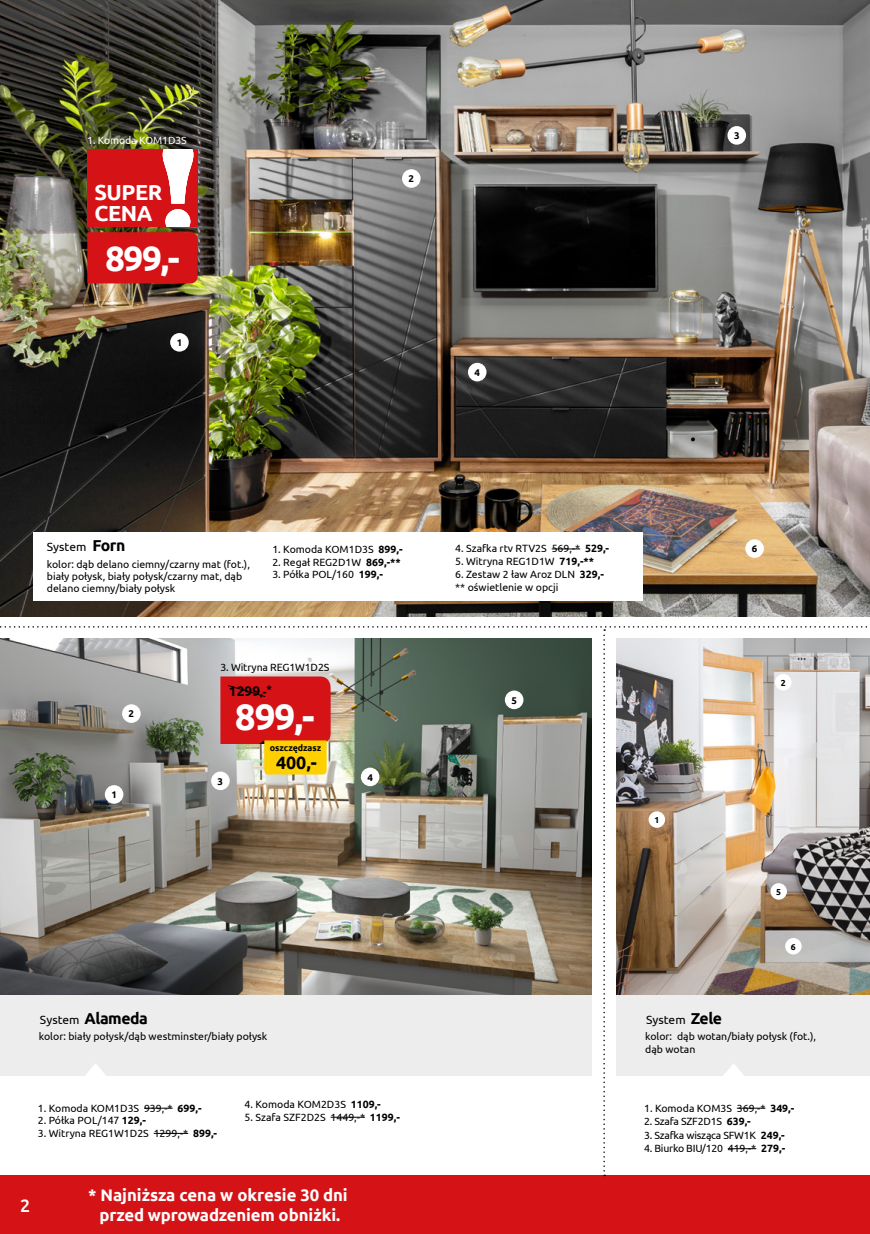
<style>
.page{position:relative;width:870px;height:1234px;background:#fff}
.page>*{position:absolute;margin:0;border:0;box-sizing:border-box;transform-origin:0 0}
.t1{font:700 36.9px "Ubuntu";color:#fff}
.t2{font:700 35.1px "Ubuntu";color:#fff}
.t3{font:700 21.75px/20.9px "Ubuntu";letter-spacing:-.02em;color:#fff}
.t4{font:700 17.85px "Ubuntu";color:#000}
.t5{font:500 17.85px "Ubuntu";color:#fff}
.t6{font:700 16.65px/20.1px "Ubuntu";letter-spacing:-.01em;color:#fff;text-align:center}
.t7{font:700 15.75px "Ubuntu";letter-spacing:-.03em;color:#000}
.t8{font:700 13.8px "Ubuntu";color:#000}
.t9{font:12px "Ubuntu";color:#000}
.t10{font:10.5px/12px "Ubuntu";color:#000}
.t11{font:10.5px "Ubuntu";letter-spacing:-.02em;color:#000}
.t12{font:10.5px "Ubuntu";letter-spacing:-.01em;color:#fff}
.t13{font:700 9.75px "Ubuntu";color:#000}
.t14{font:700 8.85px "Ubuntu";letter-spacing:-.005em;color:#000}
.t15{font:700 8.7px "Ubuntu";color:#000}
.s1{font-weight:700;font-size:15.75px}
.s2{font-weight:700}
.s3{font-size:10.95px}
.s4{font-weight:400;font-size:12px}
</style>
<div class="page">
<img style="left:0;top:0;width:870px;height:617px">
<div style="left:0;top:1174px;width:870px;height:59px;background:#d51317"></div>
<div style="left:745px;top:539px;width:19px;height:18px;background:#fff;border-radius:50%"></div>
<div style="left:402px;top:169px;width:18px;height:19px;background:#fff;border-radius:50%"></div>
<div style="left:727px;top:126px;width:19px;height:19px;background:#fff;border-radius:50%"></div>
<div style="left:468px;top:363px;width:18px;height:18px;background:#fff;border-radius:50%"></div>
<div style="left:170px;top:333px;width:19px;height:18px;background:#fff;border-radius:50%"></div>
<div style="left:33px;top:532px;width:609px;height:68px;background:#fff"></div>
<svg style="left:551px;top:548px;width:29px;height:1px"></svg>
<svg style="left:87px;top:149px;width:110px;height:134px"></svg>
<img style="left:0;top:626px;width:870px;height:549px">
<p class="t12" style="left:87px;top:133px;width:101px">1. Komoda KOM1D3S</p>
<h3 class="t3" style="left:94px;top:181px;width:70px">SUPER<br>CENA</h3>
<h2 class="t2" style="left:105px;top:237px;width:76px">899,-</h2>
<p class="t13" style="left:177px;top:336px;width:7px">1</p>
<p class="t13" style="left:408px;top:173px;width:7px">2</p>
<p class="t13" style="left:474px;top:366px;width:7px">4</p>
<p class="t13" style="left:734px;top:130px;width:7px">3</p>
<p class="t9" style="left:47px;top:539px;width:80px">System <span class="s1">Forn</span></p>
<p class="t10" style="left:272px;top:543px;width:132px">1. Komoda KOM1D3S <span class="s2">899,-</span></p>
<p class="t10" style="left:272px;top:555px;width:130px">2. Regał REG2D1W <span class="s2">869,-**</span></p>
<p class="t10" style="left:272px;top:568px;width:112px">3. Półka POL/160 <span class="s2">199,-</span></p>
<p class="t10" style="left:47px;top:558px;width:204px">kolor: dąb delano ciemny/czarny mat (fot.), biały połysk, biały połysk/czarny mat, dąb delano ciemny/biały połysk</p>
<p class="t10" style="left:455px;top:542px;width:155px">4. Szafka rtv RTV2S 569,-* <span class="s2">529,-</span></p>
<p class="t10" style="left:455px;top:555px;width:140px">5. Witryna REG1D1W <span class="s2">719,-**</span></p>
<p class="t10" style="left:455px;top:566px;width:150px;line-height:13.6px">6. Zestaw 2 ław Aroz DLN <span class="s2">329,- </span>** oświetlenie w opcji</p>
<p class="t13" style="left:751px;top:543px;width:7px">6</p>
<p class="t13" style="left:129px;top:707px;width:7px">2</p>
<p class="t13" style="left:111px;top:788px;width:7px">1</p>
<p class="t10" style="left:220px;top:660px;width:110px">3. Witryna REG1W1D2S</p>
<h3 class="t8" style="left:229px;top:682px;width:45px">1299<span class="s3">,-</span><sup>*</sup></h3>
<h1 class="t1" style="left:235px;top:694px;width:81px">899,-</h1>
<p class="t13" style="left:218px;top:775px;width:7px">3</p>
<p class="t14" style="left:270px;top:742px;width:53px">oszczędzasz</p>
<h3 class="t4" style="left:276px;top:751px;width:42px">400,-</h3>
<p class="t13" style="left:367px;top:771px;width:7px">4</p>
<p class="t13" style="left:511px;top:694px;width:7px">5</p>
<p class="t15" style="left:654px;top:814px;width:6px">1</p>
<p class="t15" style="left:780px;top:677px;width:6px">2</p>
<p class="t15" style="left:776px;top:886px;width:6px">5</p>
<p class="t15" style="left:791px;top:940px;width:6px">6</p>
<h3 class="t7" style="left:40px;top:1008px;width:109px"><span class="s4">System</span> Alameda</h3>
<p class="t9" style="left:646px;top:1012px;width:77px">System <span class="s1">Zele</span></p>
<p class="t10" style="left:39px;top:1029px;width:230px">kolor: biały połysk/dąb westminster/biały połysk</p>
<p class="t10" style="left:645px;top:1028px;width:172px;line-height:13.5px">kolor: dąb wotan/biały połysk (fot.), dąb wotan</p>
<p class="t10" style="left:38px;top:1101px;width:165px">1. Komoda KOM1D3S 939,-* <span class="s2">699,-</span></p>
<p class="t10" style="left:38px;top:1113px;width:110px">2. Półka POL/147 <span class="s2">129,-</span></p>
<p class="t10" style="left:38px;top:1126px;width:181px">3. Witryna REG1W1D2S 1299,-* <span class="s2">899,-</span></p>
<p class="t10" style="left:244px;top:1097px;width:138px">4. Komoda KOM2D3S <span class="s2">1109,-</span></p>
<p class="t10" style="left:244px;top:1110px;width:157px">5. Szafa SZF2D2S 1449,-* <span class="s2">1199,-</span></p>
<h3 class="t5" style="left:20px;top:1193px;width:12px">2</h3>
<h3 class="t6" style="left:88px;top:1183px;width:261px">* Najniższa cena w okresie 30 dni przed wprowadzeniem obniżki.</h3>
<p class="t10" style="left:644px;top:1101px;width:152px">1. Komoda KOM3S 369,-* <span class="s2">349,-</span></p>
<p class="t11" style="left:644px;top:1114px;width:108px">2. Szafa SZF2D1S <span class="s2">639,-</span></p>
<p class="t11" style="left:644px;top:1128px;width:142px">3. Szafka wisząca SFW1K <span class="s2">249,-</span></p>
<p class="t11" style="left:644px;top:1141px;width:143px">4. Biurko BIU/120 419,-* <span class="s2">279,-</span></p>
</div>
